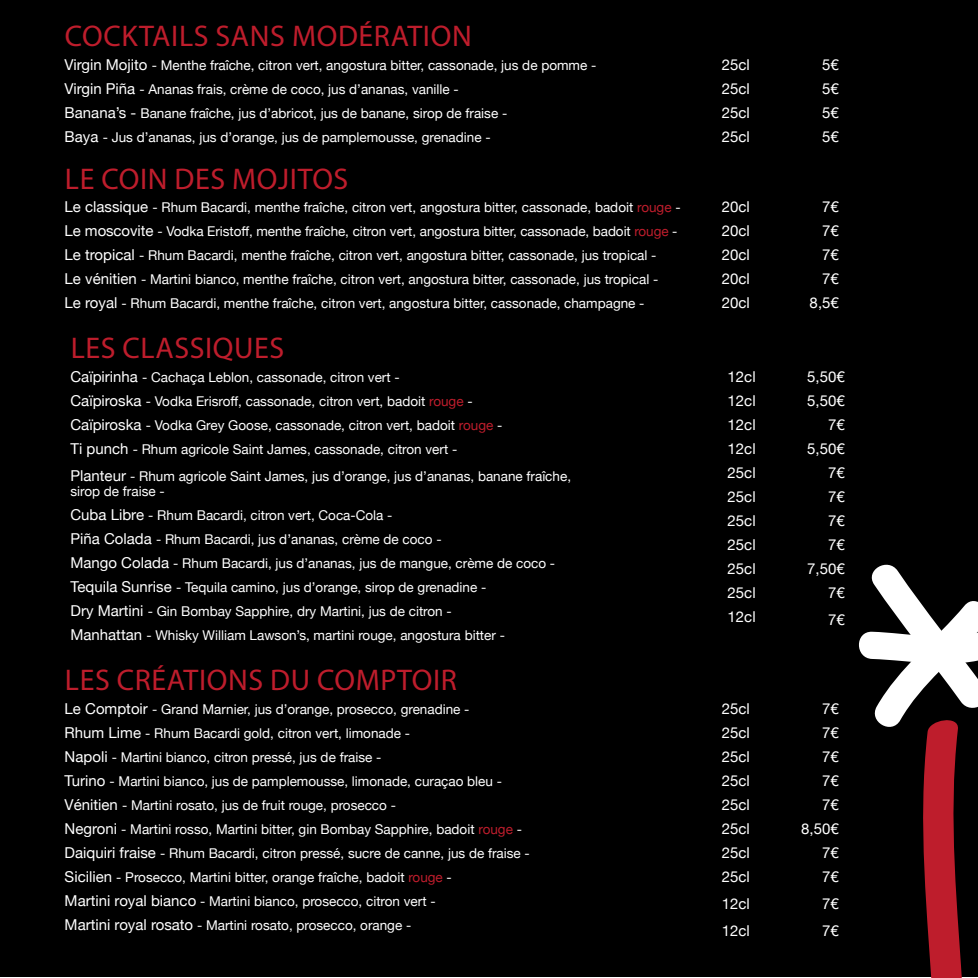
<style>
.page{position:relative;width:978px;height:978px;background:#fff}
.page>*{position:absolute;margin:0;border:0;box-sizing:border-box;transform-origin:0 0}
.t1{font:30px "Myriad Pro";letter-spacing:.02em;color:#be1d2c}
.t2{font:15px "Helvetica Neue";color:#fff}
.t3{font:13.5px/15px "Helvetica Neue";color:#fff}
.s1{font-size:15px}
.s2{color:#be1d2c}
</style>
<div class="page">
<div style="left:0;top:0;width:978px;height:976px;background:#000"></div>
<svg style="left:854px;top:564px;width:124px;height:414px"></svg>
<p class="t1" style="left:65px;top:18px;width:408px">COCKTAILS SANS MODÉRATION</p>
<p class="t3" style="left:65px;top:58px;width:533px"><span class="s1">Virgin Mojito</span> - Menthe fraîche, citron vert, angostura bitter, cassonade, jus de pomme -</p>
<p class="t3" style="left:65px;top:82px;width:396px"><span class="s1">Virgin Piña</span> - Ananas frais, crème de coco, jus d’ananas, vanille -</p>
<p class="t3" style="left:65px;top:106px;width:444px"><span class="s1">Banana’s -</span> Banane fraîche, jus d’abricot, jus de banane, sirop de fraise -</p>
<p class="t3" style="left:65px;top:130px;width:427px"><span class="s1">Baya</span> - Jus d’ananas, jus d’orange, jus de pamplemousse, grenadine -</p>
<p class="t1" style="left:65px;top:161px;width:285px">LE COIN DES MOJITOS</p>
<p class="t3" style="left:65px;top:201px;width:617px"><span class="s1">Le classique</span> - Rhum Bacardi, menthe fraîche, citron vert, angostura bitter, cassonade, badoit <span class="s2">rouge</span> -</p>
<p class="t3" style="left:65px;top:225px;width:614px"><span class="s1">Le moscovite</span> - Vodka Eristoff, menthe fraîche, citron vert, angostura bitter, cassonade, badoit <span class="s2">rouge</span> -</p>
<p class="t3" style="left:65px;top:249px;width:593px"><span class="s1">Le tropical</span> - Rhum Bacardi, menthe fraîche, citron vert, angostura bitter, cassonade, jus tropical -</p>
<p class="t3" style="left:65px;top:273px;width:595px"><span class="s1">Le vénitien</span> - Martini bianco, menthe fraîche, citron vert, angostura bitter, cassonade, jus tropical -</p>
<p class="t3" style="left:65px;top:297px;width:581px"><span class="s1">Le royal</span> - Rhum Bacardi, menthe fraîche, citron vert, angostura bitter, cassonade, champagne -</p>
<p class="t1" style="left:71px;top:330px;width:215px">LES CLASSIQUES</p>
<p class="t3" style="left:70px;top:370px;width:331px"><span class="s1">Caïpirinha</span> - Cachaça Leblon, cassonade, citron vert -</p>
<p class="t3" style="left:70px;top:394px;width:404px"><span class="s1">Caïpiroska</span> - Vodka Erisroff, cassonade, citron vert, badoit <span class="s2">rouge</span> -</p>
<p class="t3" style="left:70px;top:418px;width:433px"><span class="s1">Caïpiroska</span> - Vodka Grey Goose, cassonade, citron vert, badoit <span class="s2">rouge</span> -</p>
<p class="t3" style="left:70px;top:442px;width:388px"><span class="s1">Ti punch</span> - Rhum agricole Saint James, cassonade, citron vert -</p>
<p class="t3" style="left:70px;top:469px;width:502px"><span class="s1">Planteur</span> - Rhum agricole Saint James, jus d’orange, jus d’ananas, banane fraîche, sirop de fraise -</p>
<p class="t3" style="left:70px;top:508px;width:324px"><span class="s1">Cuba Libre</span> - Rhum Bacardi, citron vert, Coca-Cola -</p>
<p class="t3" style="left:70px;top:532px;width:373px"><span class="s1">Piña Colada</span> - Rhum Bacardi, jus d’ananas, crème de coco -</p>
<p class="t3" style="left:70px;top:556px;width:486px"><span class="s1">Mango Colada</span> - Rhum Bacardi, jus d’ananas, jus de mangue, crème de coco -</p>
<p class="t3" style="left:70px;top:580px;width:417px"><span class="s1">Tequila Sunrise</span> - Tequila camino, jus d’orange, sirop de grenadine -</p>
<p class="t3" style="left:70px;top:604px;width:383px"><span class="s1">Dry Martini</span> - Gin Bombay Sapphire, dry Martini, jus de citron -</p>
<p class="t3" style="left:70px;top:628px;width:436px"><span class="s1">Manhattan</span> - Whisky William Lawson’s, martini rouge, angostura bitter -</p>
<p class="t1" style="left:65px;top:662px;width:394px">LES CRÉATIONS DU COMPTOIR</p>
<p class="t3" style="left:65px;top:702px;width:406px"><span class="s1">Le Comptoir</span> - Grand Marnier, jus d’orange, prosecco, grenadine -</p>
<p class="t3" style="left:65px;top:726px;width:347px"><span class="s1">Rhum Lime</span> - Rhum Bacardi gold, citron vert, limonade -</p>
<p class="t3" style="left:65px;top:750px;width:318px"><span class="s1">Napoli</span> - Martini bianco, citron pressé, jus de fraise -</p>
<p class="t3" style="left:65px;top:774px;width:439px"><span class="s1">Turino</span> - Martini bianco, jus de pamplemousse, limonade, curaçao bleu -</p>
<p class="t3" style="left:65px;top:798px;width:333px"><span class="s1">Vénitien</span> - Martini rosato, jus de fruit rouge, prosecco -</p>
<p class="t3" style="left:65px;top:822px;width:459px"><span class="s1">Negroni</span> - Martini rosso, Martini bitter, gin Bombay Sapphire, badoit <span class="s2">rouge</span> -</p>
<p class="t3" style="left:65px;top:846px;width:467px"><span class="s1">Daiquiri fraise</span> - Rhum Bacardi, citron pressé, sucre de canne, jus de fraise -</p>
<p class="t3" style="left:65px;top:870px;width:389px"><span class="s1">Sicilien</span> - Prosecco, Martini bitter, orange fraîche, badoit <span class="s2">rouge</span> -</p>
<p class="t3" style="left:65px;top:894px;width:372px"><span class="s1">Martini royal bianco</span> - Martini bianco, prosecco, citron vert -</p>
<p class="t3" style="left:65px;top:918px;width:348px"><span class="s1">Martini royal rosato</span> - Martini rosato, prosecco, orange -</p>
<p class="t2" style="left:722px;top:53px;width:30px">25cl</p>
<p class="t2" style="left:722px;top:77px;width:30px">25cl</p>
<p class="t2" style="left:722px;top:101px;width:30px">25cl</p>
<p class="t2" style="left:722px;top:125px;width:30px">25cl</p>
<p class="t2" style="left:722px;top:196px;width:30px">20cl</p>
<p class="t2" style="left:722px;top:220px;width:30px">20cl</p>
<p class="t2" style="left:722px;top:244px;width:30px">20cl</p>
<p class="t2" style="left:722px;top:268px;width:30px">20cl</p>
<p class="t2" style="left:722px;top:292px;width:30px">20cl</p>
<p class="t2" style="left:728px;top:366px;width:30px">12cl</p>
<p class="t2" style="left:728px;top:390px;width:30px">12cl</p>
<p class="t2" style="left:728px;top:414px;width:30px">12cl</p>
<p class="t2" style="left:728px;top:438px;width:30px">12cl</p>
<p class="t2" style="left:728px;top:462px;width:30px">25cl</p>
<p class="t2" style="left:728px;top:486px;width:30px">25cl</p>
<p class="t2" style="left:728px;top:510px;width:30px">25cl</p>
<p class="t2" style="left:728px;top:534px;width:30px">25cl</p>
<p class="t2" style="left:728px;top:558px;width:30px">25cl</p>
<p class="t2" style="left:728px;top:582px;width:30px">25cl</p>
<p class="t2" style="left:728px;top:606px;width:30px">12cl</p>
<p class="t2" style="left:722px;top:698px;width:30px">25cl</p>
<p class="t2" style="left:722px;top:722px;width:30px">25cl</p>
<p class="t2" style="left:722px;top:746px;width:30px">25cl</p>
<p class="t2" style="left:722px;top:770px;width:30px">25cl</p>
<p class="t2" style="left:722px;top:794px;width:30px">25cl</p>
<p class="t2" style="left:722px;top:818px;width:30px">25cl</p>
<p class="t2" style="left:722px;top:842px;width:30px">25cl</p>
<p class="t2" style="left:722px;top:866px;width:30px">25cl</p>
<p class="t2" style="left:722px;top:893px;width:30px">12cl</p>
<p class="t2" style="left:722px;top:920px;width:30px">12cl</p>
<p class="t2" style="left:822px;top:53px;width:18px">5€</p>
<p class="t2" style="left:822px;top:77px;width:18px">5€</p>
<p class="t2" style="left:822px;top:101px;width:18px">5€</p>
<p class="t2" style="left:822px;top:125px;width:18px">5€</p>
<p class="t2" style="left:822px;top:196px;width:18px">7€</p>
<p class="t2" style="left:822px;top:220px;width:18px">7€</p>
<p class="t2" style="left:822px;top:244px;width:18px">7€</p>
<p class="t2" style="left:822px;top:268px;width:18px">7€</p>
<p class="t2" style="left:810px;top:292px;width:31px">8,5€</p>
<p class="t2" style="left:807px;top:366px;width:39px">5,50€</p>
<p class="t2" style="left:807px;top:390px;width:39px">5,50€</p>
<p class="t2" style="left:828px;top:414px;width:18px">7€</p>
<p class="t2" style="left:807px;top:438px;width:39px">5,50€</p>
<p class="t2" style="left:828px;top:462px;width:18px">7€</p>
<p class="t2" style="left:828px;top:486px;width:18px">7€</p>
<p class="t2" style="left:828px;top:510px;width:18px">7€</p>
<p class="t2" style="left:828px;top:534px;width:18px">7€</p>
<p class="t2" style="left:807px;top:558px;width:39px">7,50€</p>
<p class="t2" style="left:828px;top:582px;width:18px">7€</p>
<p class="t2" style="left:828px;top:609px;width:18px">7€</p>
<p class="t2" style="left:822px;top:698px;width:18px">7€</p>
<p class="t2" style="left:822px;top:722px;width:18px">7€</p>
<p class="t2" style="left:822px;top:746px;width:18px">7€</p>
<p class="t2" style="left:822px;top:770px;width:18px">7€</p>
<p class="t2" style="left:822px;top:794px;width:18px">7€</p>
<p class="t2" style="left:801px;top:818px;width:39px">8,50€</p>
<p class="t2" style="left:822px;top:842px;width:18px">7€</p>
<p class="t2" style="left:822px;top:866px;width:18px">7€</p>
<p class="t2" style="left:822px;top:893px;width:18px">7€</p>
<p class="t2" style="left:822px;top:920px;width:18px">7€</p>
</div>
